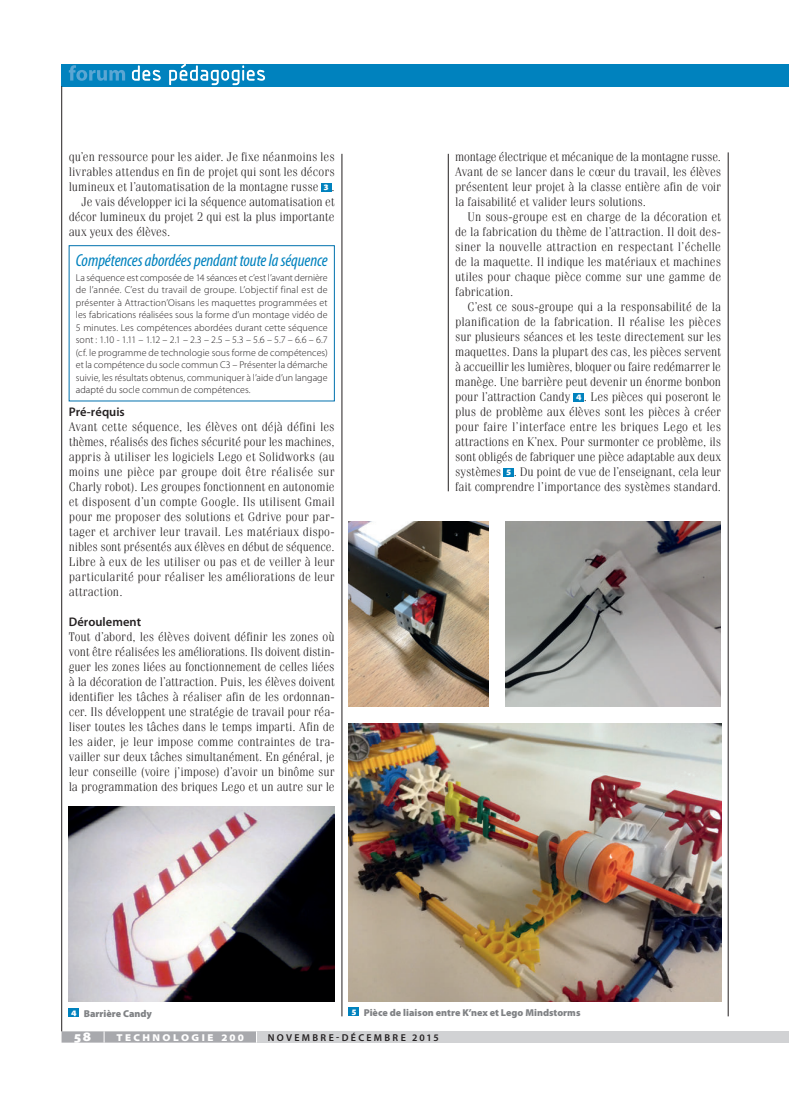
<style>
.page{position:relative;width:797px;height:1105px;background:#fff}
.page>*{position:absolute;margin:0;border:0;box-sizing:border-box;transform-origin:0 0}
.t1{font:italic condensed 17.5px "Myriad Pro";letter-spacing:-.005em;color:#0082be}
.TEXTE_courant{font:900 semi-expanded 13.75px "Myriad Pro";color:#fff}
.TEXTE_courant_san{font:300 12.5px/15px "Fenice Std";color:#231f20;text-align:justify}
.TEXTE_courant-2{font:300 12.5px/15px "Fenice Std";letter-spacing:-.005em;color:#231f20;text-align:justify}
._50__S_titre_2{font:600 12.5px "Myriad Pro";letter-spacing:.005em;color:#231f20}
.t2{font:300 10px/12.5px "Myriad Pro";letter-spacing:.005em;color:#231f20;text-align:justify}
.Normal__Web{font:900 10px "Myriad Pro";color:#808285}
.TEXTE_courant-3{font:600 10px "Myriad Pro";letter-spacing:.235em;color:#231f20}
.TEXTE_courant-4{font:900 semi-expanded 10px "Myriad Pro";letter-spacing:.24em;color:#fff}
.t3{font:900 semi-expanded 9px "Myriad Pro";color:#fff}
</style>
<div class="page">
<div style="left:770px;top:64px;width:18px;height:22px;background:#0082be"></div>
<div style="left:62px;top:64px;width:708px;height:22px;background:#0082be"></div>
<div style="left:256px;top:1031px;width:514px;height:12px;background:#d1d2d4"></div>
<svg style="left:62px;top:1031px;width:195px;height:12px;background:#aeafb2"></svg>
<svg style="left:132px;top:64px;width:133px;height:21px"></svg>
<svg style="left:69px;top:65px;width:56px;height:16px"></svg>
<hr style="left:342px;top:154px;width:1px;height:862px;background:#231f20">
<hr style="left:448px;top:154px;width:1px;height:337px;background:#231f20">
<hr style="left:728px;top:152px;width:1px;height:864px;background:#231f20">
<hr style="left:61px;top:86px;width:1px;height:945px;background:#231f20">
<div style="left:770px;top:1031px;width:18px;height:12px;background:#d1d2d4"></div>
<img style="left:69px;top:806px;width:266px;height:195px">
<div style="left:321px;top:183px;width:10px;height:8px;background:#0082be"></div>
<div style="left:69px;top:245px;width:266px;height:156px;border:1px solid #0071ad"></div>
<div style="left:573px;top:393px;width:11px;height:8px;background:#0082be"></div>
<div style="left:503px;top:468px;width:11px;height:8px;background:#0082be"></div>
<div style="left:69px;top:1009px;width:10px;height:8px;background:#0082be"></div>
<div style="left:349px;top:1008px;width:10px;height:8px;background:#0082be"></div>
<img style="left:349px;top:521px;width:139px;height:186px">
<img style="left:506px;top:521px;width:215px;height:186px">
<img style="left:349px;top:724px;width:372px;height:277px">
<p class="TEXTE_courant-2" style="left:69px;top:149px;width:267px">qu’en ressource pour les aider. Je fixe néanmoins les livrables attendus en fin de projet qui sont les décors lumineux et l’automatisation de la montagne russe</p>
<p class="t3" style="left:324px;top:180px;width:6px">3</p>
<p class="TEXTE_courant-2" style="left:331px;top:179px;width:5px">.</p>
<p class="TEXTE_courant-2" style="left:69px;top:194px;width:267px;text-indent:12px">Je vais développer ici la séquence automatisation et décor lumineux du projet 2 qui est la plus importante aux yeux des élèves.</p>
<p class="t1" style="left:76px;top:249px;width:253px">Compétences abordées pendant toute la séquence</p>
<p class="t2" style="left:76px;top:271px;width:253px">La séquence est composée de 14 séances et c’est l’avant dernière de l’année. C’est du travail de groupe. L’objectif final est de présenter à Attraction’Oisans les maquettes programmées et les fabrications réalisées sous la forme d’un montage vidéo de 5 minutes. Les compétences abordées durant cette séquence sont : 1.10 - 1.11 – 1.12 – 2.1 – 2.3 – 2.5 – 5.3 – 5.6 – 5.7 – 6.6 – 6.7 (cf. le programme de technologie sous forme de compétences) et la compétence du socle commun C3 – Présenter la démarche suivie, les résultats obtenus, communiquer à l’aide d’un langage adapté du socle commun de compétences.</p>
<p class="_50__S_titre_2" style="left:69px;top:404px;width:57px">Pré-réquis</p>
<p class="TEXTE_courant_san" style="left:69px;top:419px;width:267px">Avant cette séquence, les élèves ont déjà défini les thèmes, réalisés des fiches sécurité pour les machines, appris à utiliser les logiciels Lego et Solidworks (au moins une pièce par groupe doit être réalisée sur Charly robot). Les groupes fonctionnent en autonomie et disposent d’un compte Google. Ils utilisent Gmail pour me proposer des solutions et Gdrive pour par&shy;tager et archiver leur travail. Les matériaux dispo&shy;nibles sont présentés aux élèves en début de séquence.<br>Libre à eux de les utiliser ou pas et de veiller à leur particularité pour réaliser les améliorations de leur attraction.</p>
<p class="_50__S_titre_2" style="left:69px;top:614px;width:74px">Déroulement</p>
<p class="TEXTE_courant_san" style="left:69px;top:629px;width:267px">Tout d’abord, les élèves doivent définir les zones où vont être réalisées les améliorations. Ils doivent distin&shy;guer les zones liées au fonctionnement de celles liées à la décoration de l’attraction. Puis, les élèves doivent identifier les tâches à réaliser afin de les ordonnan&shy;cer. Ils développent une stratégie de travail pour réa&shy;liser toutes les tâches dans le temps imparti. Afin de les aider, je leur impose comme contraintes de tra&shy;vailler sur deux tâches simultanément. En général, je leur conseille (voire j’impose) d’avoir un binôme sur la programmation des briques Lego et un autre sur le</p>
<p class="TEXTE_courant_san" style="left:455px;top:149px;width:267px">montage électrique et mécanique de la montagne russe.<br>Avant de se lancer dans le cœur du travail, les élèves présentent leur projet à la classe entière afin de voir la faisabilité et valider leurs solutions.</p>
<p class="TEXTE_courant-2" style="left:455px;top:209px;width:267px;text-indent:12px">Un sous-groupe est en charge de la décoration et de la fabrication du thème de l’attraction. Il doit des&shy;siner la nouvelle attraction en respectant l’échelle de la maquette. Il indique les matériaux et machines utiles pour chaque pièce comme sur une gamme de fabrication.</p>
<p class="TEXTE_courant-2" style="left:455px;top:299px;width:267px;text-indent:12px">C’est ce sous-groupe qui a la responsabilité de la planification de la fabrication. Il réalise les pièces sur plusieurs séances et les teste directement sur les maquettes. Dans la plupart des cas, les pièces servent à accueillir les lumières, bloquer ou faire redémarrer le manège. Une barrière peut devenir un énorme bonbon pour l’attraction Candy</p>
<p class="TEXTE_courant-2" style="left:455px;top:389px;width:267px;text-indent:129px">. Les pièces qui poseront le plus de problème aux élèves sont les pièces à créer pour faire l’interface entre les briques Lego et les attractions en K’nex. Pour surmonter ce problème, ils sont obligés de fabriquer une pièce adaptable aux deux systèmes</p>
<p class="t3" style="left:576px;top:390px;width:7px">4</p>
<p class="TEXTE_courant-2" style="left:455px;top:464px;width:267px;text-align:right">. Du point de vue de l’enseignant, cela leur<br>fait comprendre l’importance des systèmes standard.</p>
<p class="t3" style="left:506px;top:465px;width:6px">5</p>
<p class="t3" style="left:71px;top:1006px;width:7px">4</p>
<p class="Normal__Web" style="left:84px;top:1006px;width:70px">Barrière Candy</p>
<p class="t3" style="left:351px;top:1005px;width:6px">5</p>
<p class="Normal__Web" style="left:364px;top:1006px;width:218px">Pièce de liaison entre K’nex et Lego Mindstorms</p>
<p class="TEXTE_courant" style="left:74px;top:1027px;width:18px">58</p>
<p class="TEXTE_courant-4" style="left:117px;top:1030px;width:129px">TECHNOLOGIE 200</p>
<p class="TEXTE_courant-3" style="left:268px;top:1031px;width:172px">NOVEMBRE-DÉCEMBRE 2015</p>
</div>
